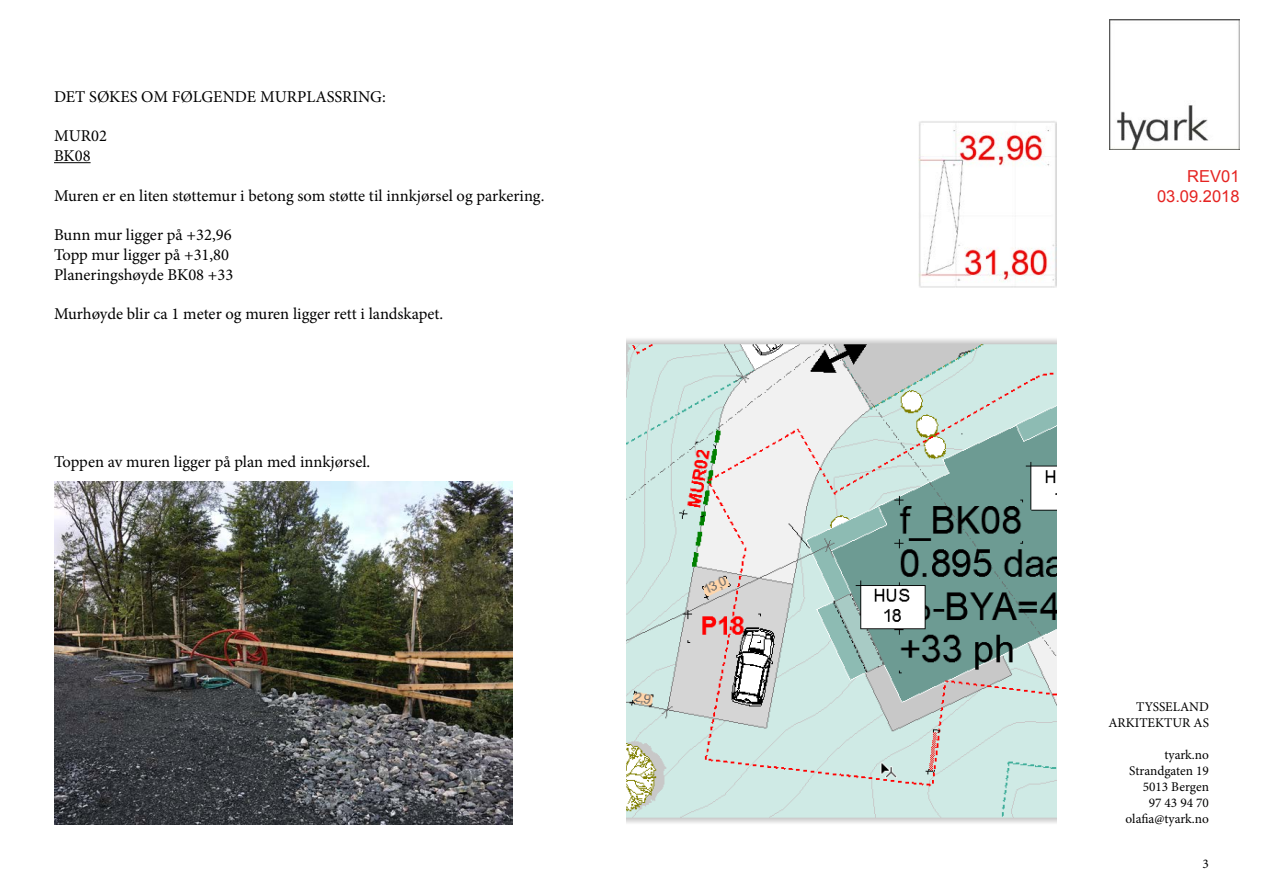
<style>
.page{position:relative;width:1263px;height:893px;background:#fff}
.page>*{position:absolute;margin:0;border:0;box-sizing:border-box;transform-origin:0 0}
.t1{font:16.5px/19.8px "Minion Pro";color:#000}
.t2{font:16.5px/19.8px "Arial";color:#e52321;text-align:right}
.t3{font:13.35px/16px "Minion Pro";color:#000;text-align:right}
</style>
<div class="page">
<img style="left:1110px;top:20px;width:129px;height:130px">
<hr style="left:54px;top:162px;width:37px;height:1px;background:#000">
<img style="left:54px;top:481px;width:459px;height:344px">
<img style="left:918px;top:121px;width:138px;height:167px">
<img style="left:626px;top:339px;width:430px;height:484px">
<p class="t1" style="left:54px;top:87px;width:333px">DET SØKES OM FØLGENDE MURPLASSRING:</p>
<p class="t1" style="left:54px;top:126px;width:54px">MUR02<br>BK08</p>
<p class="t1" style="left:54px;top:186px;width:492px">Muren er en liten støttemur i betong som støtte til innkjørsel og parkering.</p>
<p class="t1" style="left:54px;top:225px;width:181px">Bunn mur ligger på +32,96<br>Topp mur ligger på +31,80<br>Planeringshøyde BK08 +33</p>
<p class="t1" style="left:54px;top:304px;width:391px">Murhøyde blir ca 1 meter og muren ligger rett i landskapet.</p>
<p class="t1" style="left:54px;top:452px;width:318px">Toppen av muren ligger på plan med innkjørsel.</p>
<p class="t2" style="left:1157px;top:167px;width:84px">REV01<br>03.09.2018</p>
<p class="t3" style="left:1108px;top:699px;width:102px">TYSSELAND<br>ARKITEKTUR AS</p>
<p class="t3" style="left:1125px;top:747px;width:85px">tyark.no<br>Strandgaten 19<br>5013 Bergen<br>97 43 94 70 olafia@tyark.no</p>
<p class="t3" style="left:1202px;top:856px;width:8px">3</p>
</div>
